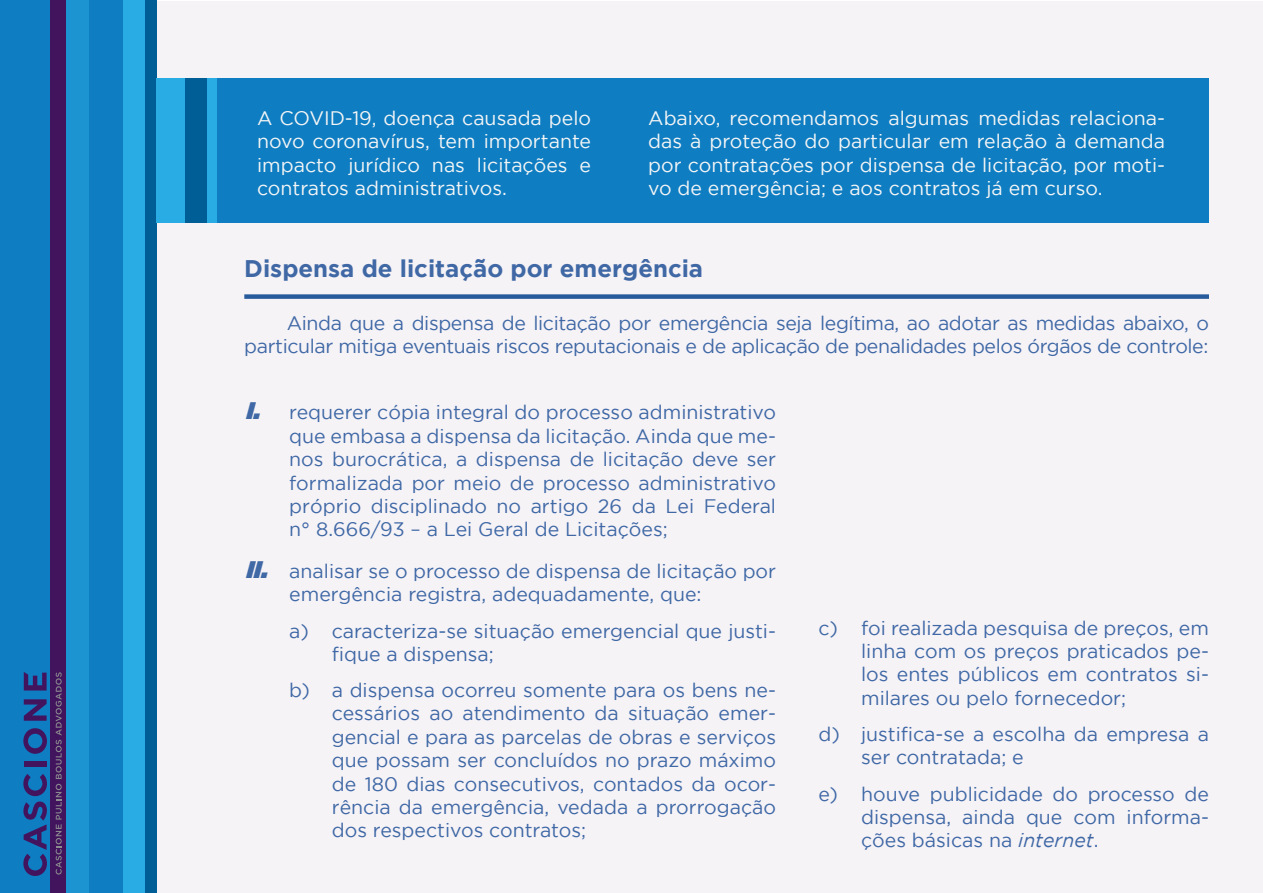
<style>
.page{position:relative;width:1263px;height:893px;background:#fff}
.page>*{position:absolute;margin:0;border:0;box-sizing:border-box;transform-origin:0 0}
.t1{font:700 24px "Gotham";color:#3f68a5}
.t2{font:19.5px/23.4px "Gotham";color:#3f68a5;text-align:justify}
.t3{font:19.5px/23.4px "Gotham";color:#f4f6f6;text-align:justify}
.t4{font:19.5px/23.4px "Gotham";letter-spacing:-.02em;color:#3f68a5;text-align:right}
.s1{font-weight:900;font-style:italic;font-size:24px}
.s2{font-style:italic}
</style>
<div class="page">
<div style="left:0;top:1px;width:1263px;height:892px;background:#f6f3f7"></div>
<div style="left:217px;top:79px;width:414px;height:144px;background:#0f7dc2"></div>
<div style="left:631px;top:79px;width:578px;height:144px;background:#0f7dc2"></div>
<div style="left:30px;top:0;width:80px;height:893px;background:#42145e"></div>
<div style="left:0;top:0;width:50px;height:893px;background:#0f7dc2"></div>
<div style="left:66px;top:0;width:23px;height:893px;background:#1c94d1"></div>
<div style="left:89px;top:0;width:35px;height:893px;background:#0f7dc2"></div>
<div style="left:124px;top:0;width:21px;height:893px;background:#29abe3"></div>
<div style="left:145px;top:0;width:12px;height:893px;background:#005e96"></div>
<div style="left:196px;top:79px;width:21px;height:144px;background:#29abe3"></div>
<div style="left:185px;top:79px;width:21px;height:144px;background:#005e96"></div>
<div style="left:157px;top:79px;width:28px;height:144px;background:#29abe3"></div>
<div style="left:244px;top:294px;width:965px;height:5px;background:#275b9b"></div>
<div style="left:24px;top:761px;width:23px;height:6px;background:#42145e"></div>
<svg style="left:23px;top:728px;width:24px;height:26px"></svg>
<svg style="left:24px;top:699px;width:23px;height:22px"></svg>
<svg style="left:23px;top:774px;width:24px;height:102px"></svg>
<svg style="left:24px;top:672px;width:23px;height:18px"></svg>
<svg style="left:56px;top:672px;width:6px;height:202px"></svg>
<p class="t3" style="left:257px;top:106px;width:336px">A COVID-19, doença causada pelo novo coronavírus, tem importante impacto jurídico nas licitações e contratos administrativos.</p>
<p class="t3" style="left:648px;top:106px;width:518px">Abaixo, recomendamos algumas medidas relaciona&shy;das à proteção do particular em relação à demanda por contratações por dispensa de licitação, por moti&shy;vo de emergência; e aos contratos já em curso.</p>
<p class="t1" style="left:244px;top:255px;width:460px">Dispensa de licitação por emergência</p>
<p class="t4" style="left:244px;top:311px;width:966px">Ainda que a dispensa de licitação por emergência seja legítima, ao adotar as medidas abaixo, o particular mitiga eventuais riscos reputacionais e de aplicação de penalidades pelos órgãos de controle:</p>
<p class="t2" style="left:289px;top:400px;width:488px;text-indent:-43px"><span class="s1">I.</span> requerer cópia integral do processo administrativo que embasa a dispensa da licitação. Ainda que me&shy;nos burocrática, a dispensa de licitação deve ser formalizada por meio de processo administrativo próprio disciplinado no artigo 26 da Lei Federal n° 8.666/93 – a Lei Geral de Licitações;</p>
<p class="t2" style="left:289px;top:559px;width:488px;text-indent:-43px"><span class="s1">II.</span> analisar se o processo de dispensa de licitação por emergência registra, adequadamente, que:</p>
<p class="t2" style="left:332px;top:619px;width:446px;text-indent:-43px">a) caracteriza-se situação emergencial que justi&shy;fique a dispensa;</p>
<p class="t2" style="left:332px;top:678px;width:446px;text-indent:-43px">b) a dispensa ocorreu somente para os bens ne&shy;cessários ao atendimento da situação emer&shy;gencial e para as parcelas de obras e serviços que possam ser concluídos no prazo máximo de 180 dias consecutivos, contados da ocor&shy;rência da emergência, vedada a prorrogação dos respectivos contratos;</p>
<p class="t2" style="left:861px;top:616px;width:349px;text-indent:-43px">c) foi realizada pesquisa de preços, em linha com os preços praticados pe&shy;los entes públicos em contratos si&shy;milares ou pelo fornecedor;</p>
<p class="t2" style="left:861px;top:722px;width:349px;text-indent:-43px">d) justifica-se a escolha da empresa a ser contratada; e</p>
<p class="t2" style="left:861px;top:782px;width:349px;text-indent:-43px">e) houve publicidade do processo de dispensa, ainda que com informa&shy;ções básicas na <span class="s2">internet</span>.</p>
</div>
